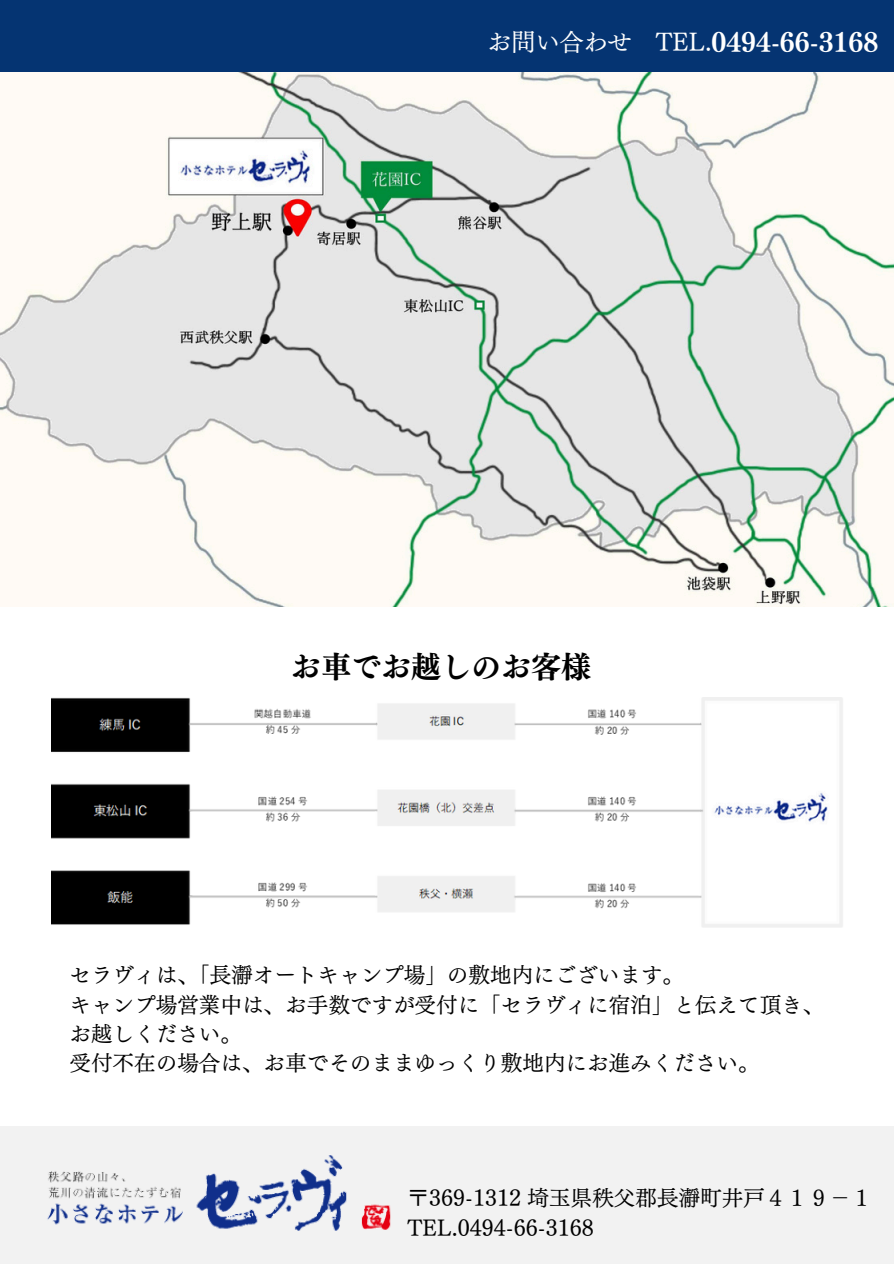
<style>
.page{position:relative;width:894px;height:1264px;background:#fff}
.page>*{position:absolute;margin:0;border:0;box-sizing:border-box;transform-origin:0 0}
.t1{font:30px "Canva UD Mincho Pr 6 N B";color:#000}
.t2{font:24px "Canva UD Mincho Pr 6 N B";color:#fff}
.t3{font:21.6px/29.2px "Canva UD Mincho Pr 6 N M";color:#000}
.s1{font-family:"Canva UD Mincho Pr 6 N M"}
</style>
<div class="page">
<div style="left:0;top:0;width:893px;height:72px;background:#053472"></div>
<img style="left:0;top:72px;width:893px;height:534px">
<div style="left:0;top:1126px;width:893px;height:137px;background:#f2f2f2"></div>
<img style="left:47px;top:1155px;width:344px;height:76px">
<img style="left:52px;top:697px;width:791px;height:230px">
<h3 class="t2" style="left:487px;top:30px;width:392px"><span class="s1">お問い合わせ TEL.</span>0494-66-3168</h3>
<h2 class="t1" style="left:291px;top:651px;width:302px">お⾞でお越しのお客様</h2>
<h1 class="t3" style="left:69px;top:960px;width:756px">セラヴィは、「⻑瀞オートキャンプ場」の敷地内にございます。<br>キャンプ場営業中は、お⼿数ですが受付に「セラヴィに宿泊」と伝えて頂き、お越しください。<br>受付不在の場合は、お⾞でそのままゆっくり敷地内にお進みください。</h1>
<p class="t3" style="left:407px;top:1182px;width:466px;line-height:30.3px">〒369-1312 埼⽟県秩⽗郡⻑瀞町井⼾４１９−１<br>TEL.0494-66-3168</p>
</div>
